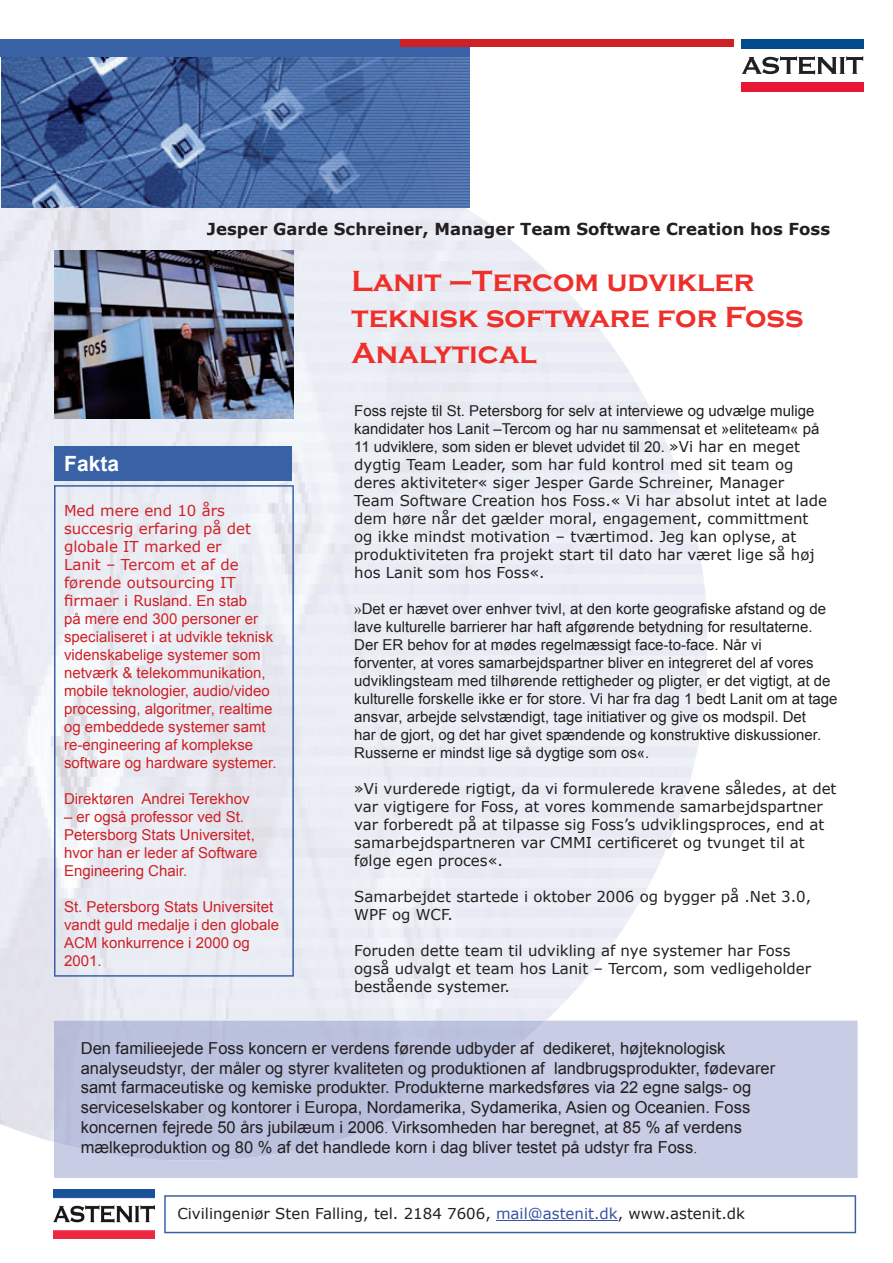
<style>
.page{position:relative;width:893px;height:1263px;background:#fff}
.page>*{position:absolute;margin:0;border:0;box-sizing:border-box;transform-origin:0 0}
.t1{font:700 30px/36px "Copperplate Gothic";color:#ee2f2a}
.t2{font:700 21px "Arial";color:#fff}
.t3{font:16.5px/19.8px "Arial";color:#231f20}
.t4{font:700 16.5px "Verdana";color:#231f20}
.t5{font:15px/18px "Verdana";color:#231f20}
.t6{font:15px/18px "Arial";color:#231f20}
.t7{font:15px/18px "Arial";color:#ce2126}
.t8{font:15px/18px "Verdana";color:#ce2126}
.s1{font-family:"Verdana"}
.s2{font-family:"Times New Roman"}
.s3{font-family:"Times New Roman";font-size:15px}
.s4{color:#3853a3}
</style>
<div class="page">
<img style="left:0;top:167px;width:431px;height:868px">
<div style="left:431px;top:188px;width:86px;height:832px;background:#eaecf4"></div>
<img style="left:569px;top:983px;width:13px;height:14px">
<svg style="left:54px;top:485px;width:240px;height:492px;background:#e6e9f1"></svg>
<div style="left:54px;top:446px;width:238px;height:35px;background:#3962a6"></div>
<img style="left:1px;top:57px;width:468px;height:150px">
<div style="left:0;top:39px;width:469px;height:18px;background:#3962a6"></div>
<div style="left:400px;top:39px;width:333px;height:8px;background:#ce2126"></div>
<img style="left:54px;top:251px;width:240px;height:168px">
<div style="left:54px;top:1020px;width:803px;height:158px;background:#c8cce4"></div>
<img style="left:54px;top:1020px;width:492px;height:140px">
<div style="left:741px;top:39px;width:123px;height:10px;background:#004a8d"></div>
<div style="left:741px;top:82px;width:123px;height:10px;background:#e51836"></div>
<svg style="left:742px;top:56px;width:121px;height:19px"></svg>
<img style="left:54px;top:1190px;width:100px;height:48px">
<svg style="left:164px;top:1195px;width:692px;height:38px"></svg>
<hr style="left:496px;top:1219px;width:122px;height:1px;background:#3853a3">
<p class="t4" style="left:207px;top:219px;width:625px">Jesper Garde Schreiner, Manager Team Software Creation hos Foss</p>
<h2 class="t2" style="left:64px;top:449px;width:56px">Fakta</h2>
<p class="t8" style="left:64px;top:501px;width:188px">Med mere end 10 års succesrig erfaring på det globale IT marked er<br>Lanit – Tercom et af de førende outsourcing IT</p>
<p class="t7" style="left:64px;top:591px;width:214px"><span class="s1">firmaer i R</span>usland. En stab<br>på mere end 300 personer er specialiseret i at udvikle teknisk videnskabelige systemer som netværk &amp; telekommunikation, mobile teknologier, audio/video processing, algoritmer, realtime og embeddede systemer samt re-engineering af komplekse software og hardware systemer.</p>
<p class="t7" style="left:64px;top:789px;width:187px">Direktøren Andrei Terekhov</p>
<p class="t7" style="left:64px;top:807px;width:195px">– er også professor ved St.<br>Petersborg Stats Universitet, hvor han er leder af Software<br>Engineering Chair.</p>
<p class="t7" style="left:64px;top:897px;width:217px">St. Petersborg Stats Universitet vandt guld medalje i den globale<br>ACM konkurrence i 2000 og<br>2001.</p>
<h1 class="t1" style="left:351px;top:263px;width:453px">Lanit –Tercom udvikler teknisk software for Foss<br>Analytical</h1>
<p class="t6" style="left:354px;top:402px;width:467px">Foss rejste til St. Petersborg for selv at interviewe og udvælge mulige kandidater hos Lanit –Tercom og har nu sammensat et »eliteteam« på<br>11 udviklere, som siden er blevet udvidet til 20. <span class="s1">»Vi har en meget</span></p>
<p class="t5" style="left:354px;top:455px;width:474px">dygtig Team Leader, som har fuld kontrol med sit team og deres aktiviteter« siger Jesper Garde Schreiner, Manager Team Software Creation hos Foss.« Vi har absolut intet at lade dem høre når det gælder moral, engagement, committment og ikke mindst motivation – tværtimod. Jeg kan oplyse, at produktiviteten fra projekt start til dato har været lige så høj hos Lanit som hos Foss«.</p>
<p class="t6" style="left:354px;top:600px;width:485px"><span class="s2">»</span>Det er hævet over enhver tvivl, at den korte geografiske afstand og de lave kulturelle barrierer har haft afgørende betydning for resultaterne.<br>Der ER behov for at mødes regelmæssigt face-to-face. Når vi<br>forventer, at vores samarbejdspartner bliver en integreret del af vores udviklingsteam med tilhørende rettigheder og pligter, er det vigtigt, at de kulturelle forskelle ikke er for store. Vi har fra dag 1 bedt Lanit om at tage ansvar, arbejde selvstændigt, tage initiativer og give os modspil. Det<br>har de gjort, og det har givet spændende og konstruktive diskussioner.<br>Russerne er mindst lige så dygtige som os«.</p>
<p class="t5" style="left:354px;top:779px;width:484px">»Vi vurderede rigtigt, da vi formulerede kravene således, at det var vigtigere for Foss, at vores kommende samarbejdspartner var forberedt på at tilpasse sig Foss’s udviklingsproces, end at samarbejdspartneren var CMMI certificeret og tvunget til at følge egen proces«.</p>
<p class="t5" style="left:354px;top:887px;width:459px">Samarbejdet startede i oktober 2006 og bygger på .Net 3.0,<br>WPF og WCF.</p>
<p class="t5" style="left:354px;top:941px;width:459px">Foruden dette team til udvikling af nye systemer har Foss også udvalgt et team hos Lanit – Tercom, som vedligeholder bestående systemer.</p>
<p class="t3" style="left:81px;top:1038px;width:696px">Den familieejede Foss koncern er verdens førende udbyder af dedikeret, højteknologisk analyseudstyr, der måler og styrer kvaliteten og produktionen af landbrugsprodukter, fødevarer samt farmaceutiske og kemiske produkter. Produkterne markedsføres via 22 egne salgs- og serviceselskaber og kontorer i Europa, Nordamerika, Sydamerika, Asien og Oceanien. Foss koncernen fejrede 50 års jubilæum i 2006<span class="s3">.</span> Virksomheden har beregnet, at 85 % af verdens mælkeproduktion og 80 % af det handlede korn i dag bliver testet på udstyr fra Foss<span class="s3">.</span></p>
<p class="t5" style="left:177px;top:1204px;width:569px">Civilingeniør Sten Falling, tel. 2184 7606, <span class="s4">mail@astenit.dk</span>, www.astenit.dk</p>
</div>
